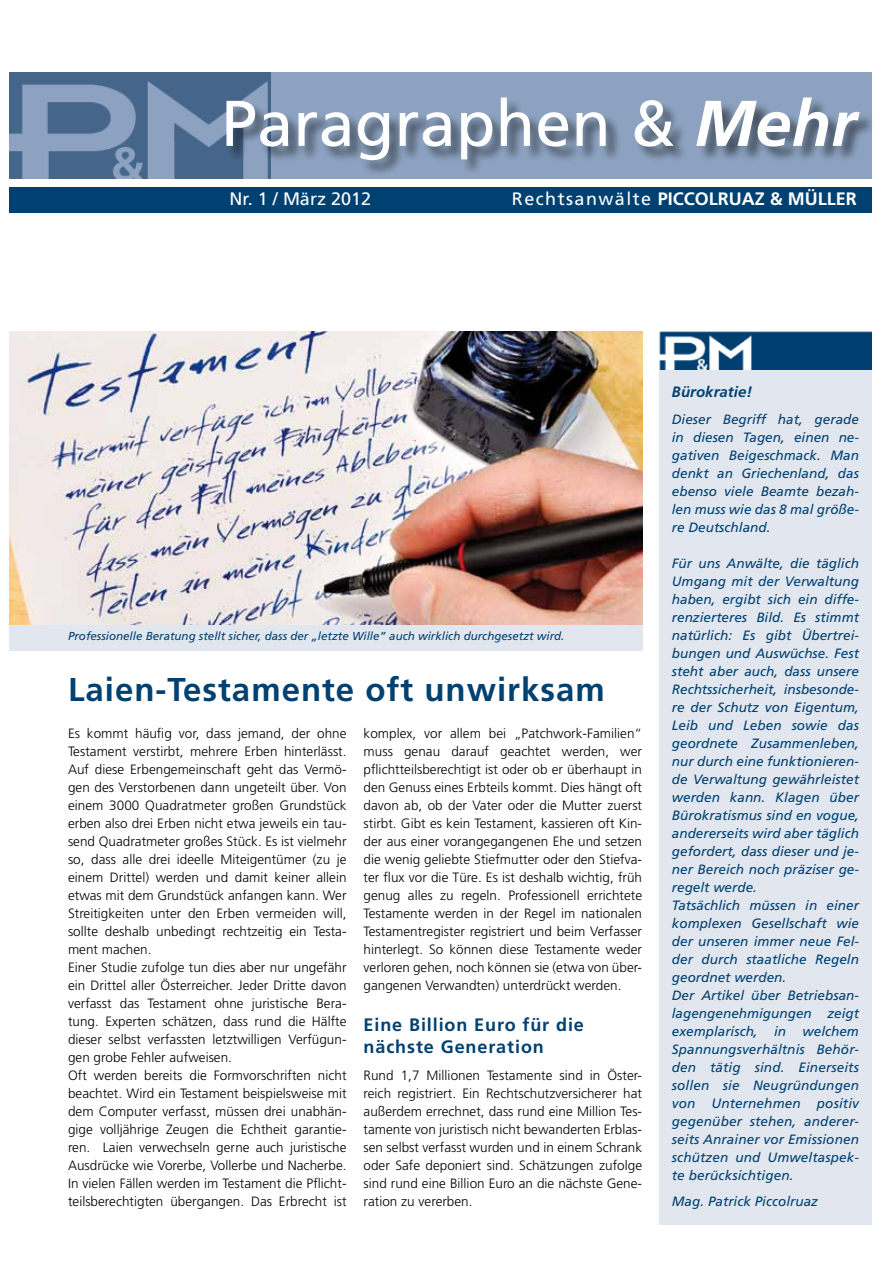
<style>
.page{position:relative;width:893px;height:1263px;background:#fff}
.page>*{position:absolute;margin:0;border:0;box-sizing:border-box;transform-origin:0 0}
.t1{font:64.5px "Frutiger";letter-spacing:.005em;color:#fff}
.t2{font:700 33px "Frutiger";letter-spacing:.03em;color:#004171}
.t3{font:700 18px/22.5px "Frutiger";letter-spacing:.05em;color:#004171}
.t4{font:700 18px "Frutiger";color:#fff}
.t5{font:18px "Frutiger";color:#fff}
.t6{font:italic 700 15px "Frutiger";color:#004171}
.t7{font:300 13.5px/18px "Frutiger";color:#000;text-align:justify}
.t8{font:italic 13.5px/18px "Frutiger";color:#004171;text-align:justify}
.t9{font:italic 11.55px "Frutiger";color:#004171}
.s1{font-weight:700;font-style:italic}
.s2{font-weight:400}
</style>
<div class="page">
<div style="left:0;top:72px;width:872px;height:107px;background:#8ca2c0"></div>
<div style="left:0;top:187px;width:872px;height:26px;background:#004171"></div>
<div style="left:659px;top:332px;width:213px;height:893px;background:#e1e6ef"></div>
<img style="left:659px;top:332px;width:213px;height:37px">
<img style="left:9px;top:332px;width:633px;height:293px">
<div style="left:0;top:625px;width:642px;height:25px;background:#e1e6ef"></div>
<img style="left:9px;top:72px;width:262px;height:107px">
<div style="left:227px;top:98px;width:649px;height:79px;background:#000;opacity:.5"></div>
<div style="left:0;top:0;width:9px;height:1263px;background:#fff"></div>
<h1 class="t1" style="left:221px;top:86px;width:637px">Paragraphen &amp; <span class="s1">Mehr</span></h1>
<h3 class="t5" style="left:230px;top:189px;width:143px">Nr. 1 / März 2012</h3>
<h3 class="t4" style="left:512px;top:189px;width:346px"><span class="s2">Rechtsanwälte</span> PICCOLRUAZ &amp; MÜLLER</h3>
<p class="t9" style="left:68px;top:629px;width:498px">Professionelle Beratung stellt sicher, dass der „letzte Wille” auch wirklich durchgesetzt wird.</p>
<h2 class="t2" style="left:68px;top:670px;width:538px">Laien-Testamente oft unwirksam</h2>
<p class="t7" style="left:68px;top:724px;width:280px;text-align:left">Es kommt häufig vor, dass jemand, der ohne Testament verstirbt, mehrere Erben hinterlässt.<br>Auf diese Erbengemeinschaft geht das Vermö&shy;gen des Verstorbenen dann ungeteilt über. Von einem 3000 Quadratmeter großen Grundstück erben also drei Erben nicht etwa jeweils ein tau&shy;send Quadratmeter großes Stück. Es ist vielmehr so, dass alle drei ideelle Miteigentümer (zu je einem Drittel) werden und damit keiner allein etwas mit dem Grundstück anfangen kann. Wer Streitigkeiten unter den Erben vermeiden will, sollte deshalb unbedingt rechtzeitig ein Testa&shy;ment machen.<br>Einer Studie zufolge tun dies aber nur ungefähr ein Drittel aller Österreicher. Jeder Dritte davon verfasst das Testament ohne juristische Bera&shy;tung. Experten schätzen, dass rund die Hälfte dieser selbst verfassten letztwilligen Verfügun&shy;gen grobe Fehler aufweisen.<br>Oft werden bereits die Formvorschriften nicht beachtet. Wird ein Testament beispielsweise mit dem Computer verfasst, müssen drei unabhän&shy;gige volljährige Zeugen die Echtheit garantie&shy;ren. Laien verwechseln gerne auch juristische Ausdrücke wie Vorerbe, Vollerbe und Nacherbe.<br>In vielen Fällen werden im Testament die Pflicht&shy;teilsberechtigten übergangen. Das Erbrecht ist</p>
<p class="t7" style="left:364px;top:724px;width:280px">komplex, vor allem bei „Patchwork-Familien“ muss genau darauf geachtet werden, wer pflichtteilsberechtigt ist oder ob er überhaupt in den Genuss eines Erbteils kommt. Dies hängt oft davon ab, ob der Vater oder die Mutter zuerst stirbt. Gibt es kein Testament, kassieren oft Kin&shy;der aus einer vorangegangenen Ehe und setzen die wenig geliebte Stiefmutter oder den Stiefva&shy;ter flux vor die Türe. Es ist deshalb wichtig, früh genug alles zu regeln. Professionell errichtete Testamente werden in der Regel im nationalen Testamentregister registriert und beim Verfasser hinterlegt. So können diese Testamente weder verloren gehen, noch können sie (etwa von über&shy;gangenen Verwandten) unterdrückt werden.</p>
<h3 class="t3" style="left:364px;top:1013px;width:222px">Eine Billion Euro für die nächste Generation</h3>
<p class="t7" style="left:364px;top:1066px;width:280px">Rund 1,7 Millionen Testamente sind in Öster&shy;reich registriert. Ein Rechtschutzversicherer hat außerdem errechnet, dass rund eine Million Tes&shy;tamente von juristisch nicht bewanderten Erblas&shy;sen selbst verfasst wurden und in einem Schrank oder Safe deponiert sind. Schätzungen zufolge sind rund eine Billion Euro an die nächste Gene&shy;ration zu vererben.</p>
<p class="t6" style="left:672px;top:383px;width:82px">Bürokratie!</p>
<p class="t8" style="left:672px;top:410px;width:189px">Dieser Begriff hat, gerade in diesen Tagen, einen ne&shy;gativen Beigeschmack. Man denkt an Griechenland, das ebenso viele Beamte bezah&shy;len muss wie das 8 mal größe&shy;re Deutschland.</p>
<p class="t8" style="left:672px;top:554px;width:189px;text-align:left">Für uns Anwälte, die täglich<br>Umgang mit der Verwaltung haben, ergibt sich ein diffe&shy;renzierteres Bild. Es stimmt natürlich: Es gibt Übertrei&shy;bungen und Auswüchse. Fest steht aber auch, dass unsere<br>Rechtssicherheit, insbesonde&shy;re der Schutz von Eigentum,<br>Leib und Leben sowie das geordnete Zusammenleben, nur durch eine funktionieren&shy;de Verwaltung gewährleistet werden kann. Klagen über<br>Bürokratismus sind en vogue, andererseits wird aber täglich gefordert, dass dieser und je&shy;ner Bereich noch präziser ge&shy;regelt werde.<br>Tatsächlich müssen in einer komplexen Gesellschaft wie der unseren immer neue Fel&shy;der durch staatliche Regeln geordnet werden.<br>Der Artikel über Betriebsan&shy;lagengenehmigungen zeigt exemplarisch, in welchem<br>Spannungsverhältnis Behör&shy;den tätig sind. Einerseits sollen sie Neugründungen von Unternehmen positiv gegenüber stehen, anderer&shy;seits Anrainer vor Emissionen schützen und Umweltaspek&shy;te berücksichtigen.</p>
<p class="t8" style="left:672px;top:1192px;width:148px">Mag. Patrick Piccolruaz</p>
</div>
